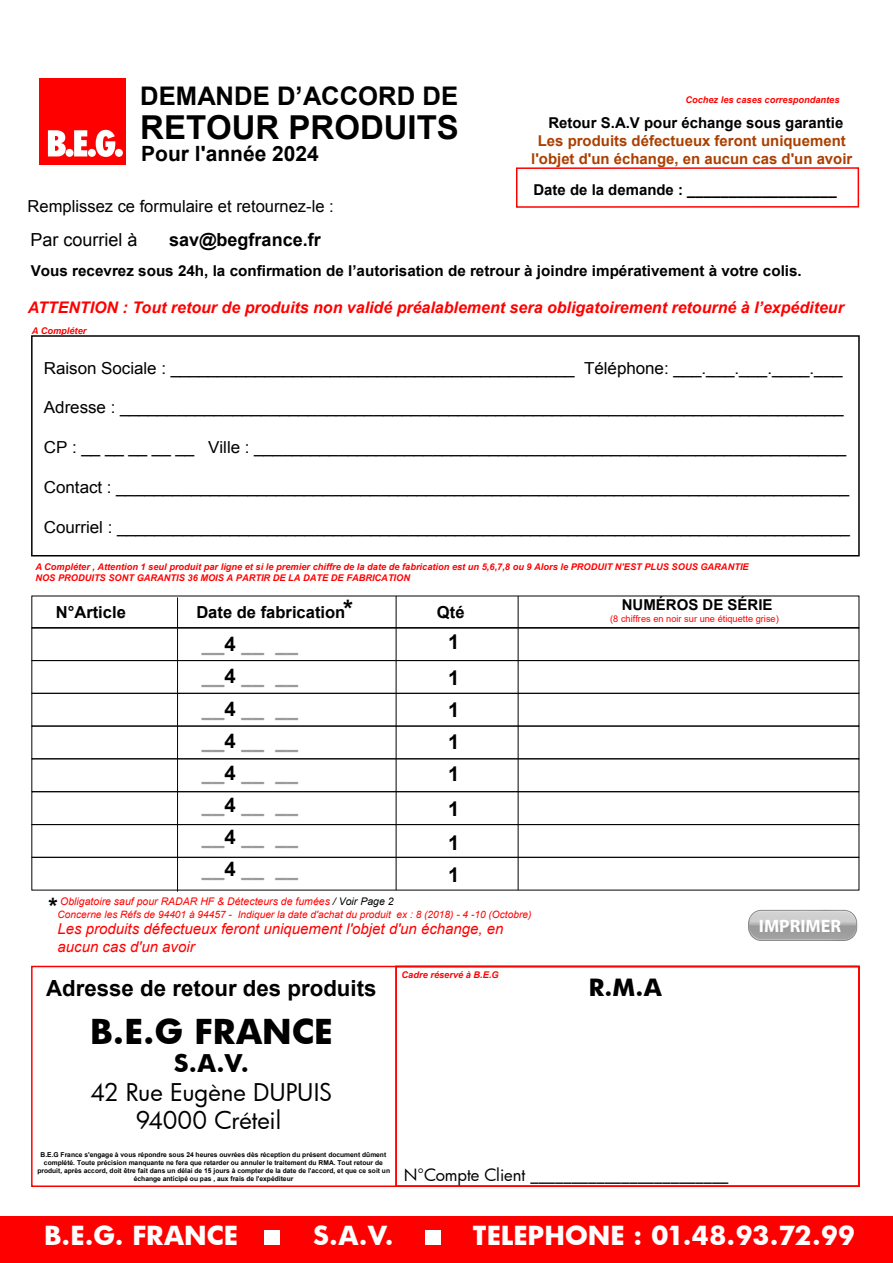
<style>
.page{position:relative;width:893px;height:1263px;background:#fff}
.page>*{position:absolute;margin:0;border:0;box-sizing:border-box;transform-origin:0 0}
.t1{font:700 33.45px "Futura";color:#000}
.t2{font:700 33px "Arial";color:#000}
.t3{font:700 25.65px "Futura";color:#fff}
.t4{font:700 25.65px "Arial";color:#000}
.t5{font:700 24px "Arial";color:#000}
.t6{font:23.85px/28.7px "Futura";color:#000;text-align:center}
.t7{font:700 23.85px "Futura";color:#000}
.t8{font:700 23.25px "Futura";color:#000}
.t9{font:700 22.2px "Arial";color:#000}
.t10{font:700 21px "Arial";color:#000}
.t11{font:700 20.25px/32.1px "Arial";color:#9b9b9b;text-align:justify}
.t12{font:700 20.25px/32.1px "Arial";color:#000;text-align:justify}
.t13{font:700 18px "Arial";color:#000}
.t14{font:18px "Arial";color:#000}
.t15{font:700 18px "Myriad Pro";color:#fff}
.t16{font:16.5px "Arial";letter-spacing:-.005em;color:#000}
.t17{font:16.5px "Futura";letter-spacing:-.005em;color:#000}
.t18{font:700 16.5px "Arial";color:#000}
.t19{font:italic 700 16.05px "Arial";color:#f00}
.t20{font:700 15px "Arial";color:#000}
.t21{font:italic 15px/18px "Arial";color:#f00}
.t22{font:700 15px/17.9px "Arial";color:#aa4000;text-align:center}
.t23{font:italic 10.5px "Arial";color:#f00}
.t24{font:italic 10.2px "Arial";color:#f00}
.t25{font:italic 700 9.3px/11.1px "Arial";color:#f00}
.t26{font:italic 700 9.3px "Arial";color:#f00}
.t27{font:9.3px "Arial";color:#f00}
.t28{font:700 6.75px/7.9px "Arial";color:#000;text-align:center}
.s1{font-style:inherit}
.s2{font-size:25.5px}
.s3{color:#000}
</style>
<div class="page">
<div style="left:31px;top:335px;width:828px;height:221px;border:2px solid #000"></div>
<div style="left:31px;top:627px;width:828px;height:34px;border:1px solid #050505"></div>
<div style="left:31px;top:660px;width:828px;height:34px;border:1px solid #050505"></div>
<div style="left:31px;top:693px;width:828px;height:33px;border:1px solid #050505"></div>
<div style="left:31px;top:726px;width:828px;height:33px;border:1px solid #050505"></div>
<div style="left:31px;top:758px;width:828px;height:34px;border:1px solid #050505"></div>
<div style="left:31px;top:791px;width:828px;height:34px;border:1px solid #050505"></div>
<div style="left:31px;top:824px;width:828px;height:34px;border:1px solid #050505"></div>
<div style="left:31px;top:857px;width:828px;height:33px;border:1px solid #050505"></div>
<hr style="left:177px;top:598px;width:1px;height:294px;background:#050505">
<hr style="left:396px;top:596px;width:1px;height:294px;background:#050505">
<hr style="left:517px;top:596px;width:1px;height:294px;background:#050505">
<div style="left:395px;top:966px;width:464px;height:221px;border:2px solid #f00"></div>
<div style="left:0;top:1216px;width:892px;height:47px;background:#f00"></div>
<div style="left:264px;top:1230px;width:15px;height:15px;background:#fff"></div>
<div style="left:426px;top:1230px;width:15px;height:15px;background:#fff"></div>
<div style="left:516px;top:167px;width:343px;height:41px;border:2px solid #f00"></div>
<div style="left:39px;top:78px;width:87px;height:87px;background:#f00"></div>
<svg style="left:48px;top:130px;width:18px;height:26px"></svg>
<div style="left:66px;top:149px;width:7px;height:8px;background:#fff;border-radius:50%"></div>
<svg style="left:74px;top:130px;width:13px;height:26px"></svg>
<div style="left:88px;top:149px;width:8px;height:8px;background:#fff;border-radius:50%"></div>
<svg style="left:96px;top:130px;width:19px;height:27px"></svg>
<div style="left:115px;top:149px;width:8px;height:8px;background:#fff;border-radius:50%"></div>
<svg style="left:748px;top:910px;width:108px;height:31px;background:#b5b5b5"></svg>
<h3 class="t4" style="left:140px;top:79px;width:319px">DEMANDE D’ACCORD DE</h3>
<h2 class="t2" style="left:140px;top:106px;width:320px">RETOUR PRODUITS</h2>
<p class="t10" style="left:141px;top:139px;width:179px">Pour l'année 2024</p>
<p class="t26" style="left:685px;top:93px;width:156px">Cochez les cases correspondantes</p>
<p class="t20" style="left:548px;top:113px;width:296px">Retour S.A.V pour échange sous garantie</p>
<p class="t22" style="left:531px;top:132px;width:322px">Les produits défectueux feront uniquement l'objet d'un échange, en aucun cas d'un avoir</p>
<p class="t20" style="left:533px;top:179px;width:305px">Date de la demande : __________________</p>
<p class="t16" style="left:28px;top:196px;width:308px">Remplissez ce formulaire et retournez-le :</p>
<p class="t14" style="left:31px;top:228px;width:109px">Par courriel à</p>
<p class="t13" style="left:169px;top:227px;width:153px">sav@begfrance.fr</p>
<p class="t20" style="left:31px;top:261px;width:772px">Vous recevrez sous 24h, la confirmation de l’autorisation de retrour à joindre impérativement à votre colis.</p>
<p class="t19" style="left:28px;top:296px;width:817px">ATTENTION : Tout retour de produits non validé préalablement sera obligatoirement retourné à l’expéditeur</p>
<p class="t26" style="left:32px;top:324px;width:56px">A Compléter</p>
<p class="t16" style="left:44px;top:357px;width:800px">Raison Sociale : ___________________________________________ Téléphone: ___.___.___.____.___</p>
<p class="t16" style="left:44px;top:397px;width:801px">Adresse : _____________________________________________________________________________</p>
<p class="t16" style="left:44px;top:437px;width:803px">CP : __ __ __ __ __ Ville : _______________________________________________________________</p>
<p class="t16" style="left:44px;top:476px;width:806px">Contact : ______________________________________________________________________________</p>
<p class="t16" style="left:44px;top:516px;width:807px">Courriel : ______________________________________________________________________________</p>
<p class="t25" style="left:35px;top:562px;width:714px"><span class="s1">A Compléter , Attention 1 seul produit par ligne</span> et si le premier chiffre de la date de fabrication est un 5<span class="s1">,6,7,8</span> ou <span class="s1">9</span> Alors le PRODUIT N'EST PLUS SOUS GARANTIE<br>NOS PRODUITS SONT GARANTIS 36 MOIS A PARTIR DE LA DATE DE FABRICATION</p>
<p class="t18" style="left:56px;top:602px;width:72px">N°Article</p>
<p class="t18" style="left:196px;top:602px;width:158px">Date de fabrication<span class="s2">*</span></p>
<p class="t18" style="left:437px;top:602px;width:29px">Qté</p>
<p class="t11" style="left:202px;top:629px;width:97px">__<span class="s3">4</span> __ __ __<span class="s3">4</span> __ __ __<span class="s3">4</span> __ __ __<span class="s3">4</span> __ __ __<span class="s3">4</span> __ __ __<span class="s3">4</span> __ __ __<span class="s3">4</span> __ __ __<span class="s3">4</span> __ __</p>
<p class="t12" style="left:448px;top:624px;width:13px;line-height:36px">1<br>1</p>
<p class="t12" style="left:448px;top:694px;width:13px">1<br>1<br>1</p>
<p class="t12" style="left:448px;top:793px;width:13px;line-height:33px">1<br>1<br>1</p>
<h3 class="t5" style="left:48px;top:891px;width:11px">*</h3>
<p class="t23" style="left:60px;top:894px;width:335px">Obligatoire sauf pour RADAR HF &amp; Détecteurs de fumées <span class="s3">/ V</span><span class="s3">oir Page 2</span></p>
<p class="t24" style="left:58px;top:908px;width:475px"><span class="s1">Concerne les Réfs de 94401 à 94457 -</span> Indiquer la date d'achat du produit ex : 8 (2018) - 4 -10 (Octobre)</p>
<p class="t21" style="left:58px;top:920px;width:447px">Les produits défectueux feront uniquement l'objet d'un échange, en aucun cas d'un avoir</p>
<h3 class="t9" style="left:46px;top:974px;width:332px">Adresse de retour des produits</h3>
<h1 class="t1" style="left:90px;top:1008px;width:244px">B.E.G FRANCE</h1>
<h3 class="t7" style="left:174px;top:1046px;width:76px">S.A.V.</h3>
<h3 class="t6" style="left:90px;top:1077px;width:243px">42 Rue Eugène DUPUIS<br>94000 Créteil</h3>
<p class="t26" style="left:401px;top:968px;width:99px">Cadre réservé à B.E.G</p>
<p class="t20" style="left:621px;top:594px;width:152px"><span class="s1">N</span>UMÉRO<span class="s1">S</span> DE SÉRIE</p>
<p class="t27" style="left:610px;top:612px;width:170px">(8 chiffres en noir sur une étiquette grise)</p>
<h3 class="t8" style="left:589px;top:971px;width:75px">R.M.A</h3>
<p class="t15" style="left:758px;top:915px;width:84px">IMPRIMER</p>
<p class="t28" style="left:37px;top:1151px;width:354px">B.E.G France s'engage à vous répondre sous 24 heures ouvrées dès réception du présent document dûment complété. Toute précision manquante ne fera que retarder ou annuler le traitement du RMA. Tout retour de produit, après accord, doit être fait dans un délai de 15 jours à compter de la date de l'accord, et que ce soit un échange anticipé ou pas , aux frais de l'expéditeur</p>
<p class="t17" style="left:404px;top:1163px;width:326px">N°Compte Client ________________________</p>
<h3 class="t3" style="left:44px;top:1217px;width:195px">B.E.G. FRANCE</h3>
<h3 class="t3" style="left:313px;top:1217px;width:82px">S.A.V.</h3>
<h3 class="t3" style="left:473px;top:1217px;width:384px">TELEPHONE : 01.48.93.72.99</h3>
</div>
